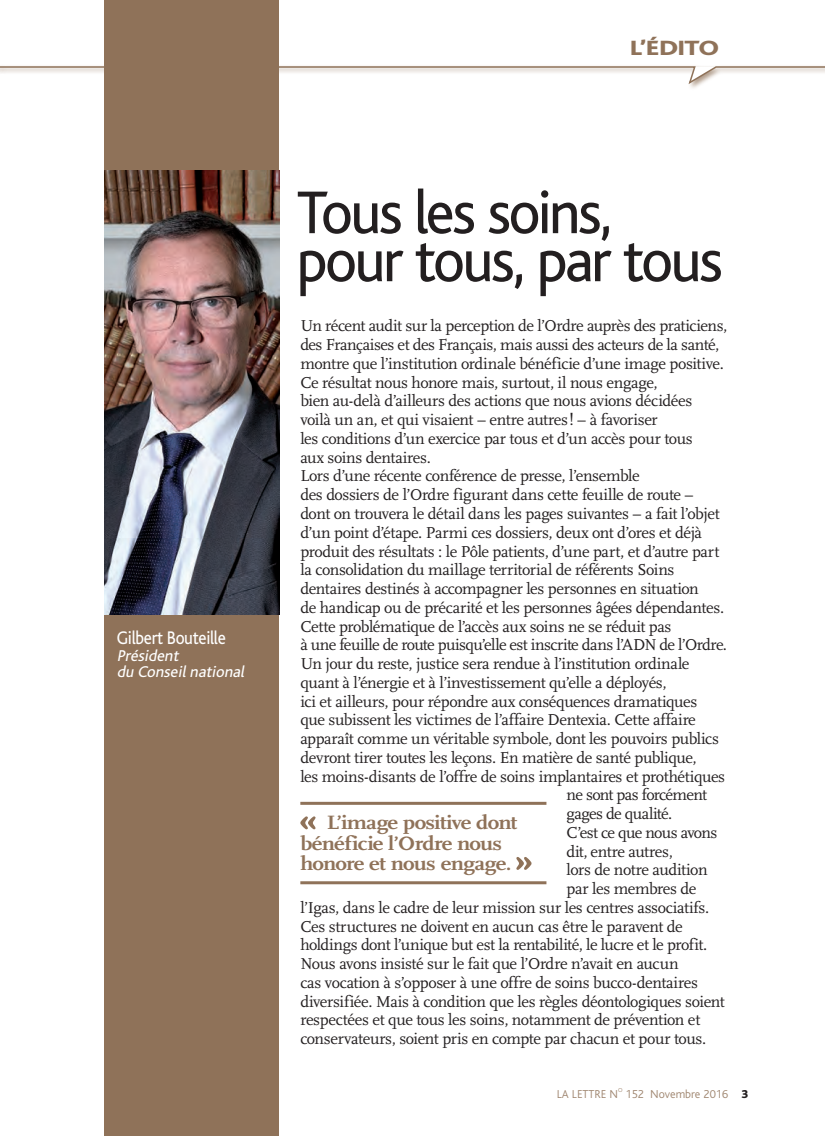
<style>
.page{position:relative;width:825px;height:1136px;background:#fff}
.page>*{position:absolute;margin:0;border:0;box-sizing:border-box;transform-origin:0 0}
.Edito_Titre{font:63px/48px "Bliss";letter-spacing:-.045em;color:#231f20}
.t1{font:800 21.6px "Bliss";letter-spacing:-.01em;color:#8f7259;scale:1.25 1}
.Relance{font:700 20.1px/20.2px "Scala";letter-spacing:-.03em;color:#8f7259;scale:1.13 1}
.t2{font:19.05px "Bliss";letter-spacing:-.02em;color:#fff;scale:.9 1}
.Edito_TXT{font:16.5px/18.8px "Scala";letter-spacing:-.025em;color:#231f20}
.Edito_TXT-2{font:16.5px "Scala";letter-spacing:-.045em;color:#231f20}
.t3{font:italic 16.35px/16.4px "Bliss";color:#fff}
.t4{font:300 12px "Bliss";color:#a08771}
.t5{font:800 12px "Bliss";color:#231f20}
.t6{font:300 6px "Bliss";color:#a08771}
</style>
<div class="page">
<div style="left:104px;top:0;width:175px;height:1135px;background:#8f7259"></div>
<img style="left:104px;top:170px;width:175px;height:444px">
<hr style="left:300px;top:801px;width:246px;height:3px;background:#8f7259">
<svg style="left:300px;top:816px;width:16px;height:13px"></svg>
<svg style="left:516px;top:857px;width:15px;height:12px"></svg>
<hr style="left:300px;top:881px;width:246px;height:3px;background:#8f7259">
<div style="left:0;top:65px;width:825px;height:26px;background:#8f7259;opacity:.7"></div>
<svg style="left:0;top:65px;width:825px;height:21px"></svg>
<h2 class="t1" style="left:630px;top:37px;width:72px">L’ÉDITO</h2>
<p class="t2" style="left:117px;top:628px;width:123px">Gilbert Bouteille</p>
<p class="t3" style="left:117px;top:647px;width:132px">Président<br>du Conseilnational</p>
<p class="Edito_Titre" style="left:297px;top:190px;width:428px">Tous les soins, pour tous, par tous</p>
<p class="Edito_TXT" style="left:300px;top:317px;width:428px">Un récent audit sur la perception de l’Ordre auprès des praticiens, des Françaises et des Français, mais aussi des acteurs de la santé, montre que l’institution ordinale bénéficie d’une image positive.<br>Ce résultat nous honore mais, surtout, il nous engage,<br>bien au-delà d’ailleurs des actions que nous avions décidées<br>voilà un an, et qui visaient – entre autres! – à favoriser<br>les conditions d’un exercice par tous et d’un accès pour tous<br>aux soins dentaires.</p>
<p class="Edito_TXT" style="left:300px;top:467px;width:425px">Lors d’une récente conférence de presse, l’ensemble<br>des dossiers de l’Ordre figurant dans cette feuille de route – dont on trouvera le détail dans les pages suivantes – a fait l’objet d’un point d’étape. Parmi ces dossiers, deux ont d’ores et déjà produit des résultats : le Pôle patients, d’une part, et d’autre part la consolidation du maillage territorial de référents Soins dentaires destinés à accompagner les personnes en situation<br>de handicap ou de précarité et les personnes âgées dépendantes.</p>
<p class="Edito_TXT" style="left:300px;top:617px;width:373px">Cette problématique de l’accès aux soins ne se réduit pas</p>
<p class="Edito_TXT" style="left:300px;top:635px;width:428px">à une feuille de route puisqu’elle est inscrite dans l’ADN de l’Ordre.</p>
<p class="Edito_TXT" style="left:300px;top:654px;width:391px">Un jour du reste, justice sera rendue à l’institution ordinale</p>
<p class="Edito_TXT" style="left:300px;top:673px;width:368px">quant à l’énergie et à l’investissement qu’elle a déployés,</p>
<p class="Edito_TXT" style="left:300px;top:692px;width:399px">ici et ailleurs, pour répondre aux conséquences dramatiques</p>
<p class="Edito_TXT" style="left:300px;top:710px;width:397px">que subissent les victimes de l’affaire Dentexia. Cette affaire</p>
<p class="Edito_TXT" style="left:300px;top:729px;width:420px">apparaît comme un véritable symbole, dont les pouvoirs publics</p>
<p class="Edito_TXT" style="left:300px;top:748px;width:398px">devront tirer toutes les leçons. En matière de santé publique,</p>
<p class="Edito_TXT" style="left:300px;top:767px;width:426px">les moins-disants de l’offre de soins implantaires et prothétiques</p>
<p class="Edito_TXT-2" style="left:567px;top:785px;width:142px">ne sont pas forcément</p>
<p class="Edito_TXT" style="left:567px;top:804px;width:107px">gages de qualité.</p>
<p class="Edito_TXT-2" style="left:567px;top:823px;width:152px">C’est ce que nous avons</p>
<p class="Edito_TXT" style="left:567px;top:842px;width:108px">dit, entre autres,</p>
<p class="Edito_TXT" style="left:567px;top:860px;width:142px">lors de notre audition</p>
<p class="Edito_TXT" style="left:567px;top:879px;width:131px">par les membres de</p>
<p class="Edito_TXT" style="left:300px;top:898px;width:410px">l’Igas, dans le cadre de leur mission sur les centres associatifs.</p>
<p class="Edito_TXT" style="left:300px;top:917px;width:384px">Ces structures ne doivent en aucun cas être le paravent de</p>
<p class="Edito_TXT" style="left:300px;top:935px;width:408px">holdings dont l’unique but est la rentabilité, le lucre et le profit.</p>
<p class="Edito_TXT" style="left:300px;top:954px;width:380px">Nous avons insisté sur le fait que l’Ordre n’avait en aucun</p>
<p class="Edito_TXT" style="left:300px;top:973px;width:399px">cas vocation à s’opposer à une offre de soins bucco-dentaires</p>
<p class="Edito_TXT" style="left:300px;top:992px;width:426px">diversifiée. Mais à condition que les règles déontologiques soient</p>
<p class="Edito_TXT" style="left:300px;top:1010px;width:401px">respectées et que tous les soins, notamment de prévention et</p>
<p class="Edito_TXT" style="left:300px;top:1029px;width:407px">conservateurs, soient pris en compte par chacun et pour tous.</p>
<p class="Relance" style="left:300px;top:812px;width:194px;text-indent:27px">L’image positive dont bénéficie l’Ordre nous honore et nous engage.</p>
<p class="t4" style="left:557px;top:1087px;width:63px">LA LETTRE N</p>
<p class="t6" style="left:618px;top:1086px;width:6px">O</p>
<p class="t4" style="left:625px;top:1087px;width:104px">152 Novembre 2016</p>
<p class="t5" style="left:742px;top:1087px;width:8px">3</p>
</div>
